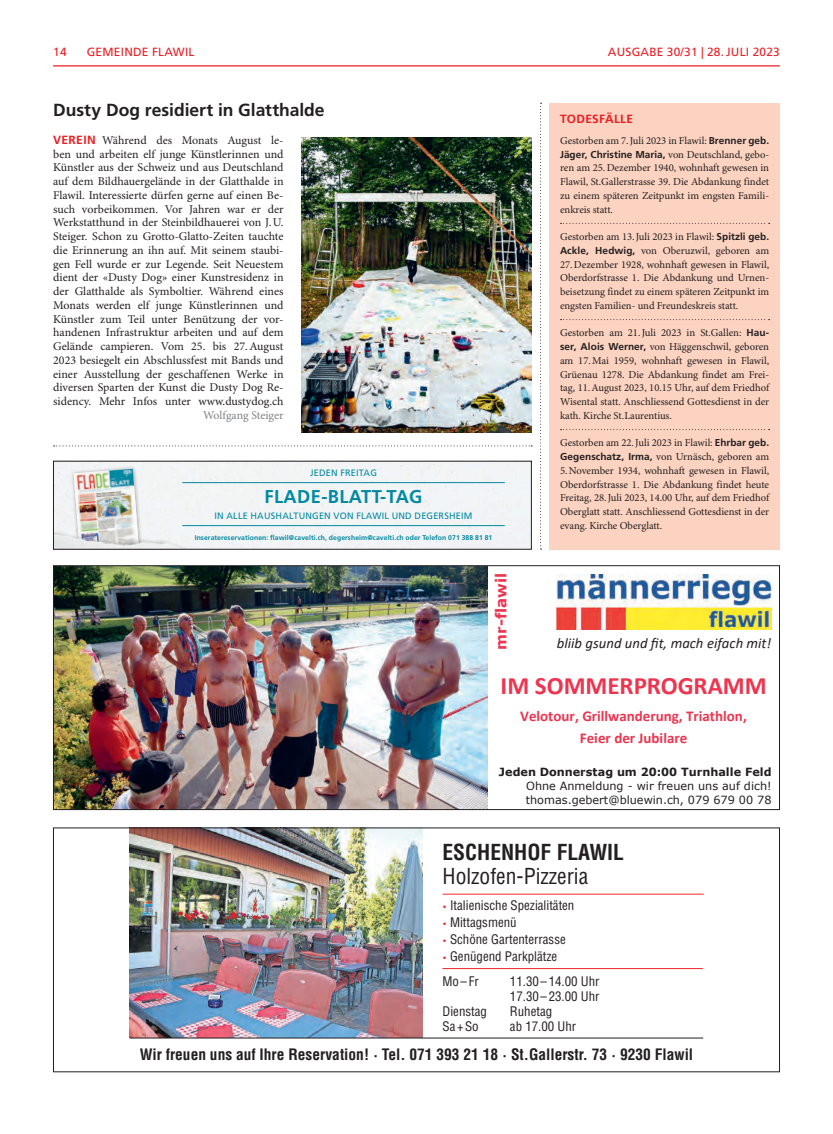
<style>
.page{position:relative;width:833px;height:1134px;background:#fff}
.page>*{position:absolute;margin:0;border:0;box-sizing:border-box;transform-origin:0 0}
.t1{font:700 25.12px "Calibri";color:#ed3550}
.t2{font:21.5px "Helvetica LT Std Cond OV BDPSTI";color:#231f20}
.t3{font:21.5px "Helvetica LT Std Bold Cond OV BDPSTJ";color:#231f20}
.t4{font:700 18.5px "Frutiger LT Std";letter-spacing:.02em;color:#0289a0}
.t5{font:700 17.5px "Frutiger LT Std";color:#231f20}
.t6{font:15.38px "Helvetica LT Std Bold Cond OV BDPSTJ";color:#231f20}
.t7{font:700 15px/21.8px "Calibri";color:#ed3550;text-align:center}
.t8{font:700 15px "Verdana";color:#ed3550}
.t9{font:italic 14.75px "Calibri";color:#231f20}
.t10{font:12.88px/17.2px "Helvetica LT Std Cond OV BDPSTI";color:#231f20}
.t11{font:11.88px/13.8px "Minion Pro";color:#231f20;text-align:justify}
.t12{font:11.88px "Frutiger LT Std";letter-spacing:.02em;color:#ee1d23}
.t13{font:11.88px "Minion Pro";letter-spacing:-.005em;color:#808285}
.t14{font:700 11.88px "Frutiger LT Std";letter-spacing:.03em;color:#ee1d23}
.t15{font:11.25px/14.4px "Verdana";letter-spacing:.005em;color:#231f20}
.t16{font:700 11.25px "Verdana";color:#231f20}
.t17{font:10.62px/13.8px "Minion Pro";letter-spacing:-.005em;color:#231f20;text-align:justify}
.t18{font:700 10px "Frutiger LT Std";letter-spacing:.005em;color:#231f20}
.t19{font:9.25px "Frutiger LT Std";letter-spacing:.02em;color:#0289a0}
.t20{font:700 6.88px "Frutiger LT Std";letter-spacing:.01em;color:#0289a0}
.s1{font-family:"Frutiger LT Std";font-weight:700;color:#ee1d23}
.s2{font-family:"Frutiger LT Std";font-weight:700;font-size:10px}
.s3{font-family:"Minion Pro";font-weight:400;font-size:10.62px}
.s4{font-family:"Helvetica LT Std Blk Cond OV BDPSTK";color:#ee1d23}
</style>
<div class="page">
<hr style="left:53px;top:65px;width:727px;height:1px;background:#ee1d23">
<svg style="left:54px;top:445px;width:478px;height:1px"></svg>
<svg style="left:540px;top:103px;width:1px;height:446px"></svg>
<img style="left:556px;top:574px;width:216px;height:56px">
<img style="left:55px;top:567px;width:432px;height:241px">
<div style="left:53px;top:565px;width:727px;height:245px;border:1px solid #231f20"></div>
<img style="left:130px;top:830px;width:292px;height:208px">
<hr style="left:130px;top:1038px;width:573px;height:1px;background:#231f20">
<hr style="left:442px;top:894px;width:261px;height:1px;background:#ee1d23">
<hr style="left:442px;top:968px;width:261px;height:1px;background:#ee1d23">
<div style="left:53px;top:828px;width:727px;height:244px;border:1px solid #231f20"></div>
<div style="left:70px;top:465px;width:73px;height:84px;background:#231f20;opacity:.4"></div>
<img style="left:74px;top:469px;width:65px;height:45px">
<img style="left:55px;top:514px;width:169px;height:33px">
<hr style="left:182px;top:482px;width:323px;height:1px;background:#0289a0">
<hr style="left:182px;top:525px;width:323px;height:1px;background:#0289a0">
<div style="left:549px;top:103px;width:231px;height:446px;background:#fcd2c0"></div>
<svg style="left:560px;top:223px;width:209px;height:1px"></svg>
<svg style="left:560px;top:319px;width:209px;height:1px"></svg>
<svg style="left:560px;top:429px;width:209px;height:1px"></svg>
<img style="left:301px;top:137px;width:230px;height:296px">
<p class="t12" style="left:53px;top:45px;width:15px">14</p>
<p class="t12" style="left:87px;top:45px;width:109px">GEMEINDE FLAWIL</p>
<p class="t12" style="left:608px;top:45px;width:18px">AUSGABE</p>
<p class="t12" style="left:667px;top:45px;width:71px">30/31 | 28.JULI</p>
<p class="t12" style="left:752px;top:45px;width:29px">2023</p>
<h3 class="t5" style="left:53px;top:100px;width:273px">Dusty Dog residiert in Glatthalde</h3>
<p class="t11" style="left:53px;top:134px;width:232px"><span class="s1">VEREIN</span> Während des Monats August le&shy;ben und arbeiten elf junge Künstlerinnen und Künstler aus der Schweiz und aus Deutschland auf dem Bildhauergelände in der Glatthalde in Flawil. Interessierte dürfen gerne auf einen Be&shy;such vorbeikommen. Vor Jahren war er der Werkstatthund in der Steinbildhauerei von J.U.<br>Steiger. Schon zu Grotto-Glatto-Zeiten tauchte die Erinnerung an ihn auf. Mit seinem staubi&shy;gen Fell wurde er zur Legende. Seit Neuestem dient der «Dusty Dog» einer Kunstresidenz in der Glatthalde als Symboltier. Während eines Monats werden elf junge Künstlerinnen und Künstler zum Teil unter Benützung der vor&shy;handenen Infrastruktur arbeiten und auf dem Gelände campieren. Vom 25. bis 27.August 2023 besiegelt ein Abschlussfest mit Bands und einer Ausstellung der geschaffenen Werke in diversen Sparten der Kunst die Dusty Dog Re&shy;sidency. Mehr Infos unter www.dustydog.ch</p>
<p class="t13" style="left:203px;top:408px;width:82px">Wolfgang Steiger</p>
<p class="t19" style="left:310px;top:467px;width:68px">JEDEN FREITAG</p>
<h3 class="t4" style="left:264px;top:486px;width:159px">FLADE-BLATT-TAG</h3>
<p class="t19" style="left:214px;top:510px;width:259px">IN ALLE HAUSHALTUNGEN VON FLAWIL UND DEGERSHEIM</p>
<p class="t20" style="left:195px;top:533px;width:299px">Inseratereservationen: flawil@cavelti.ch, degersheim@cavelti.ch oder Telefon 071 388 81 81</p>
<p class="t14" style="left:560px;top:112px;width:75px">TODESFÄLLE</p>
<p class="t17" style="left:560px;top:134px;width:211px">Gestorben am 7.Juli 2023 in Flawil: <span class="s2">Brenner geb.</span></p>
<p class="t18" style="left:560px;top:148px;width:211px">Jäger, Christine Maria, <span class="s3">von Deutschland, gebo-</span></p>
<p class="t17" style="left:560px;top:162px;width:211px">ren am 25.Dezember 1940, wohnhaft gewesen in Flawil, St.Gallerstrasse 39. Die Abdankung findet zu einem späteren Zeitpunkt im engsten Famili&shy;enkreis statt.</p>
<p class="t17" style="left:560px;top:230px;width:211px">Gestorben am 13.Juli 2023 in Flawil: <span class="s2">Spitzli geb.<br>Ackle, Hedwig,</span> von Oberuzwil, geboren am 27.Dezember 1928, wohnhaft gewesen in Flawil, Oberdorfstrasse 1. Die Abdankung und Urnen&shy;beisetzung findet zu einem späteren Zeitpunkt im engsten Familien- und Freundeskreis statt.</p>
<p class="t17" style="left:560px;top:327px;width:211px">Gestorben am 21.Juli 2023 in St.Gallen: <span class="s2">Hau&shy;ser, Alois Werner,</span> von Häggenschwil, geboren am 17.Mai 1959, wohnhaft gewesen in Flawil, Grüenau 1278. Die Abdankung findet am Frei&shy;tag, 11.August 2023, 10.15 Uhr, auf dem Friedhof Wisental statt. Anschliessend Gottesdienst in der kath. Kirche St.Laurentius.</p>
<p class="t17" style="left:560px;top:437px;width:211px">Gestorben am 22.Juli 2023 in Flawil: <span class="s2">Ehrbar geb.<br>Gegenschatz, Irma,</span> von Urnäsch, geboren am 5.November 1934, wohnhaft gewesen in Flawil, Oberdorfstrasse 1. Die Abdankung findet heute Freitag, 28.Juli 2023, 14.00 Uhr, auf dem Friedhof Oberglatt statt. Anschliessend Gottesdienst in der evang. Kirche Oberglatt.</p>
<h3 class="t8" style="left:490px;top:650px;width:78px;rotate:-90deg">mr-flawil</h3>
<h1 class="t1" style="left:500px;top:668px;width:267px">IM SOMMERPROGRAMM</h1>
<h3 class="t7" style="left:520px;top:705px;width:228px">Velotour, Grillwanderung, Triathlon,<br>Feier der Jubilare</h3>
<h3 class="t9" style="left:557px;top:633px;width:216px">bliib gsund und fit, mach eifach mit!</h3>
<p class="t16" style="left:499px;top:763px;width:274px">Jeden Donnerstag um 20:00 Turnhalle Feld</p>
<p class="t15" style="left:525px;top:778px;width:247px">Ohne Anmeldung - wir freuen uns auf dich! thomas.gebert@bluewin.ch, 079 679 00 78</p>
<h2 class="t3" style="left:442px;top:838px;width:183px">ESCHENHOF FLAWIL</h2>
<h2 class="t2" style="left:442px;top:863px;width:147px">Holzofen-Pizzeria</h2>
<p class="t10" style="left:442px;top:896px;width:133px"><span class="s4">∙</span> Italienische Spezialitäten <span class="s4">∙</span> Mittagsmenü<br><span class="s4">∙</span> Schöne Gartenterrasse<br><span class="s4">∙</span> Genügend Parkplätze</p>
<p class="t10" style="left:442px;top:973px;width:38px">Mo–Fr</p>
<p class="t10" style="left:510px;top:974px;width:91px;line-height:14.9px">11.30 – 14.00 Uhr<br>17.30 – 23.00 Uhr</p>
<p class="t10" style="left:442px;top:1002px;width:46px">Dienstag</p>
<p class="t10" style="left:510px;top:1002px;width:44px">Ruhetag</p>
<p class="t10" style="left:442px;top:1017px;width:38px">Sa+So</p>
<p class="t10" style="left:510px;top:1017px;width:68px">ab 17.00 Uhr</p>
<h3 class="t6" style="left:140px;top:1045px;width:555px">Wir freuen uns auf Ihre Reservation! ∙ Tel. 071 393 21 18 ∙ St.Gallerstr. 73 ∙ 9230 Flawil</h3>
</div>
